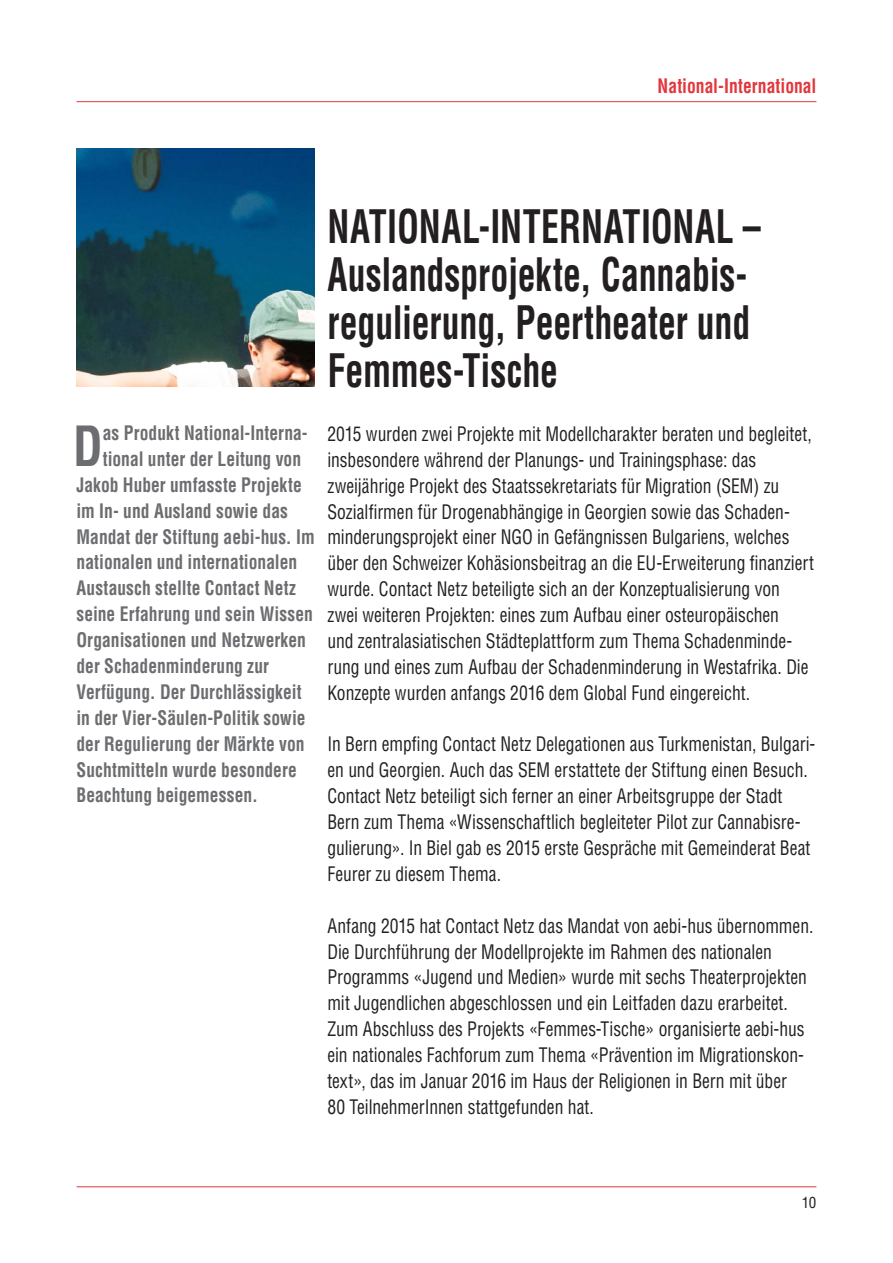
<style>
.page{position:relative;width:893px;height:1263px;background:#fff}
.page>*{position:absolute;margin:0;border:0;box-sizing:border-box;transform-origin:0 0}
.t1{font:700 condensed 54px "Helvetica";color:#6c6d70;scale:.9 1}
.t2{font:700 condensed 45px/48px "Helvetica";letter-spacing:-.005em;color:#231f20;scale:.8 1}
.t3{font:condensed 19.5px/25.8px "Helvetica";color:#231f20;scale:.9 1}
.t4{font:700 condensed 19.5px "Helvetica";color:#6c6d70;scale:.9 1}
.t5{font:700 condensed 19.5px "Helvetica";letter-spacing:.005em;color:#e1373d;scale:.9 1}
.t6{font:condensed 15px "Helvetica";color:#231f20}
</style>
<div class="page">
<hr style="left:77px;top:101px;width:739px;height:1px;background:#e1373d">
<hr style="left:77px;top:1186px;width:739px;height:1px;background:#e1373d">
<img style="left:77px;top:149px;width:238px;height:238px">
<p class="t5" style="left:658px;top:74px;width:178px">National-International</p>
<h2 class="t2" style="left:327px;top:202px;width:543px">NATIONAL-INTERNATIONAL –<br>Auslandsprojekte, Cannabis&shy;regulierung, Peertheater und<br>Femmes-Tische</h2>
<h1 class="t1" style="left:73px;top:413px;width:34px">D</h1>
<p class="t4" style="left:103px;top:421px;width:229px">as Produkt National-Interna-</p>
<p class="t4" style="left:103px;top:447px;width:222px">tional unter der Leitung von</p>
<p class="t4" style="left:77px;top:473px;width:252px">Jakob Huber umfasste Projekte</p>
<p class="t4" style="left:77px;top:499px;width:236px">im In- und Ausland sowie das</p>
<p class="t4" style="left:77px;top:525px;width:266px">Mandat der Stiftung aebi-hus. Im</p>
<p class="t4" style="left:77px;top:550px;width:247px">nationalen und internationalen</p>
<p class="t4" style="left:77px;top:576px;width:245px">Austausch stellte Contact Netz</p>
<p class="t4" style="left:77px;top:602px;width:264px">seine Erfahrung und sein Wissen</p>
<p class="t4" style="left:77px;top:628px;width:256px">Organisationen und Netzwerken</p>
<p class="t4" style="left:77px;top:654px;width:215px">der Schadenminderung zur</p>
<p class="t4" style="left:77px;top:680px;width:252px">Verfügung. Der Durchlässigkeit</p>
<p class="t4" style="left:77px;top:706px;width:256px">in der Vier-Säulen-Politik sowie</p>
<p class="t4" style="left:77px;top:732px;width:255px">der Regulierung der Märkte von</p>
<p class="t4" style="left:77px;top:757px;width:246px">Suchtmitteln wurde besondere</p>
<p class="t4" style="left:77px;top:783px;width:203px">Beachtung beigemessen.</p>
<p class="t3" style="left:327px;top:421px;width:542px">2015 wurden zwei Projekte mit Modellcharakter beraten und begleitet, insbesondere während der Planungs- und Trainingsphase: das zweijährige Projekt des Staatssekretariats für Migration (SEM) zu Sozialfirmen für Drogenabhängige in Georgien sowie das Schaden&shy;minderungsprojekt einer NGO in Gefängnissen Bulgariens, welches über den Schweizer Kohäsionsbeitrag an die EU-Erweiterung finanziert wurde. Contact Netz beteiligte sich an der Konzeptualisierung von zwei weiteren Projekten: eines zum Aufbau einer osteuropäischen<br>und zentralasiatischen Städteplattform zum Thema Schadenminde&shy;rung und eines zum Aufbau der Schadenminderung in Westafrika. Die Konzepte wurden anfangs 2016 dem Global Fund eingereicht.</p>
<p class="t3" style="left:327px;top:731px;width:544px">In Bern empfing Contact Netz Delegationen aus Turkmenistan, Bulgari&shy;en und Georgien. Auch das SEM erstattete der Stiftung einen Besuch.<br>Contact Netz beteiligt sich ferner an einer Arbeitsgruppe der Stadt Bern zum Thema «Wissenschaftlich begleiteter Pilot zur Cannabisre&shy;gulierung». In Biel gab es 2015 erste Gespräche mit Gemeinderat Beat Feurer zu diesem Thema.</p>
<p class="t3" style="left:327px;top:912px;width:541px">Anfang 2015 hat Contact Netz das Mandat von aebi-hus übernommen.<br>Die Durchführung der Modellprojekte im Rahmen des nationalen Programms «Jugend und Medien» wurde mit sechs Theaterprojekten mit Jugendlichen abgeschlossen und ein Leitfaden dazu erarbeitet.<br>Zum Abschluss des Projekts «Femmes-Tische» organisierte aebi-hus ein nationales Fachforum zum Thema «Prävention im Migrationskon&shy;text», das im Januar 2016 im Haus der Religionen in Bern mit über<br>80 TeilnehmerInnen stattgefunden hat.</p>
<p class="t6" style="left:802px;top:1193px;width:16px">10</p>
</div>
